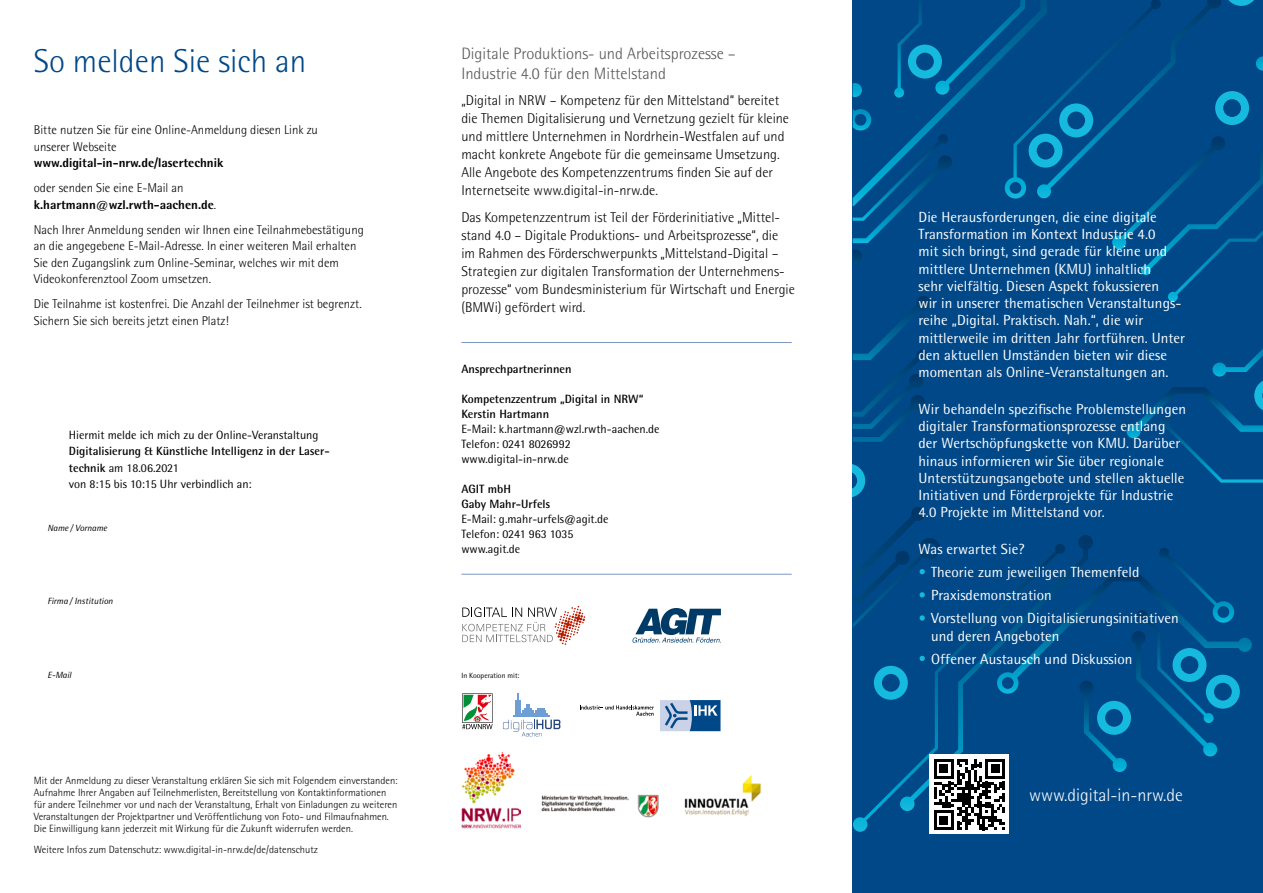
<style>
.page{position:relative;width:1263px;height:893px;background:#fff}
.page>*{position:absolute;margin:0;border:0;box-sizing:border-box;transform-origin:0 0}
.blau_fett{font:300 33px "Rotis Semi Sans";color:#004888}
.t1{font:300 18px "Rotis Semi Sans";color:#fff}
.t2{font:300 16.5px/19.5px "Rotis Semi Sans";color:#565655}
.blau_fett-2{font:14.7px/17.2px "Rotis Semi Sans";letter-spacing:.005em;color:#fff}
.t3{font:300 14.25px/18px "Rotis Semi Sans";color:#000}
.t4{font:300 12.75px/16.5px "Rotis Semi Sans";color:#000}
.t5{font:800 12.75px/16.5px "Rotis Semi Sans";color:#000}
.fließtext{font:12px/16.5px "Rotis Semi Sans";color:#000}
.fließtext-2{font:700 12px/15px "Rotis Semi Sans";color:#000}
.t6{font:300 10.5px/12px "Rotis Semi Sans";color:#000}
.fließtext-3{font:italic 9px "Rotis Semi Sans";color:#000}
.fließtext-4{font:7.5px "Rotis Semi Sans";color:#000}
.s1{font-weight:300}
.s2{font-weight:700}
.s3{font-weight:400}
</style>
<div class="page">
<div style="left:853px;top:0;width:410px;height:893px;background:#004888"></div>
<svg style="left:853px;top:0;width:410px;height:834px"></svg>
<svg style="left:660px;top:700px;width:60px;height:31px;background:#6990b9"></svg>
<svg style="left:580px;top:705px;width:74px;height:11px"></svg>
<hr style="left:461px;top:342px;width:331px;height:1px;background:#7d97c2">
<hr style="left:461px;top:574px;width:331px;height:1px;background:#7d97c2">
<svg style="left:462px;top:606px;width:123px;height:39px"></svg>
<svg style="left:462px;top:693px;width:31px;height:36px"></svg>
<svg style="left:503px;top:693px;width:57px;height:43px"></svg>
<svg style="left:632px;top:608px;width:89px;height:35px"></svg>
<img style="left:462px;top:751px;width:59px;height:77px">
<img style="left:541px;top:794px;width:118px;height:24px">
<img style="left:684px;top:774px;width:78px;height:42px">
<p class="blau_fett" style="left:34px;top:42px;width:274px">So melden Sie sich an</p>
<p class="t4" style="left:34px;top:122px;width:286px">Bitte nutzen Sie für eine Online-Anmeldung diesen Link zu unserer Webseite</p>
<p class="t5" style="left:34px;top:154px;width:191px">www.digital-in-nrw.de/lasertechnik</p>
<p class="t5" style="left:34px;top:179px;width:184px"><span class="s1">oder senden Sie eine E-Mail an </span>k.hartmann@wzl.rwth-aachen.de<span class="s1">.</span></p>
<p class="t4" style="left:34px;top:221px;width:332px">Nach Ihrer Anmeldung senden wir Ihnen eine Teilnahmebestätigung an die angegebene E-Mail-Adresse. In einer weiteren Mail erhalten Sie den Zugangslink zum Online-Seminar, welches wir mit dem Videokonferenztool Zoom umsetzen.</p>
<p class="t4" style="left:34px;top:296px;width:329px">Die Teilnahme ist kostenfrei. Die Anzahl der Teilnehmer ist begrenzt.<br>Sichern Sie sich bereits jetzt einen Platz!</p>
<p class="fließtext" style="left:69px;top:426px;width:262px">Hiermit melde ich mich zu der Online-Veranstaltung <span class="s2">Digitalisierung &amp; Künstliche Intelligenz in der Laser&shy;technik</span> am 18.06.2021<br>von 8:15 bis 10:15 Uhr verbindlich an:</p>
<p class="fließtext-3" style="left:48px;top:522px;width:61px">Name / Vorname</p>
<p class="fließtext-3" style="left:48px;top:596px;width:67px">Firma / Institution</p>
<p class="fließtext-3" style="left:48px;top:669px;width:25px">E-Mail</p>
<p class="t6" style="left:34px;top:775px;width:366px">Mit der Anmeldung zu dieser Veranstaltung erklären Sie sich mit Folgendem einverstanden:<br>Aufnahme Ihrer Angaben auf Teilnehmerlisten, Bereitstellung von Kontaktinformationen für andere Teilnehmer vor und nach der Veranstaltung, Erhalt von Einladungen zu weiteren Veranstaltungen der Projektpartner und Veröffentlichung von Foto- und Filmaufnahmen.<br>Die Einwilligung kann jederzeit mit Wirkung für die Zukunft widerrufen werden.</p>
<p class="t6" style="left:34px;top:843px;width:286px">Weitere Infos zum Datenschutz: www.digital-in-nrw.de/de/datenschutz</p>
<p class="t2" style="left:461px;top:44px;width:276px">Digitale Produktions- und Arbeitsprozesse –<br>Industrie 4.0 für den Mittelstand</p>
<p class="t3" style="left:461px;top:92px;width:329px">„Digital in NRW – Kompetenz für den Mittelstand“ bereitet die Themen Digitalisierung und Vernetzung gezielt für kleine und mittlere Unternehmen in Nordrhein-Westfalen auf und macht konkrete Angebote für die gemeinsame Umsetzung.<br>Alle Angebote des Kompetenzzentrums finden Sie auf der Internetseite www.digital-in-nrw.de.</p>
<p class="t3" style="left:461px;top:208px;width:335px">Das Kompetenzzentrum ist Teil der Förderinitiative „Mittel&shy;stand 4.0 – Digitale Produktions- und Arbeitsprozesse“, die im Rahmen des Förderschwerpunkts „Mittelstand-Digital – Strategien zur digitalen Transformation der Unternehmens&shy;prozesse“ vom Bundesministerium für Wirtschaft und Energie (BMWi) gefördert wird.</p>
<p class="fließtext-2" style="left:461px;top:361px;width:112px">Ansprechpartnerinnen</p>
<p class="fließtext-2" style="left:461px;top:391px;width:200px">Kompetenzzentrum „Digital in NRW“<br>Kerstin Hartmann<br><span class="s3">E-Mail: k.hartmann@wzl.rwth-aachen.de</span></p>
<p class="fließtext" style="left:461px;top:435px;width:111px">Telefon: 0241 8026992</p>
<p class="fließtext" style="left:461px;top:450px;width:109px">www.digital-in-nrw.de</p>
<p class="fließtext-2" style="left:461px;top:481px;width:51px">AGIT mbH</p>
<p class="fließtext-2" style="left:461px;top:496px;width:90px">Gaby Mahr-Urfels</p>
<p class="fließtext" style="left:461px;top:510px;width:149px">E-Mail: g.mahr-urfels@agit.de</p>
<p class="fließtext" style="left:461px;top:525px;width:114px">Telefon: 0241 963 1035</p>
<p class="fließtext" style="left:461px;top:540px;width:60px">www.agit.de</p>
<p class="fließtext-4" style="left:461px;top:671px;width:60px">In Kooperation mit:</p>
<p class="blau_fett-2" style="left:918px;top:208px;width:268px">Die Herausforderungen, die eine digitale Transformation im Kontext Industrie 4.0<br>mit sich bringt, sind gerade für kleine und mittlere Unternehmen (KMU) inhaltlich<br>sehr vielfältig. Diesen Aspekt fokussieren<br>wir in unserer thematischen Veranstaltungs&shy;reihe „Digital. Praktisch. Nah.“, die wir mittlerweile im dritten Jahr fortführen. Unter den aktuellen Umständen bieten wir diese momentan als Online-Veranstaltungen an.</p>
<p class="blau_fett-2" style="left:918px;top:400px;width:269px">Wir behandeln spezifische Problemstellungen digitaler Transformationsprozesse entlang der Wertschöpfungskette von KMU. Darüber hinaus informieren wir Sie über regionale Unterstützungsangebote und stellen aktuelle Initiativen und Förderprojekte für Industrie 4.0 Projekte im Mittelstand vor.</p>
<p class="blau_fett-2" style="left:918px;top:540px;width:107px">Was erwartet Sie?</p>
<p class="blau_fett-2" style="left:918px;top:563px;width:222px">• Theorie zum jeweiligen Themenfeld</p>
<p class="blau_fett-2" style="left:918px;top:586px;width:135px">• Praxisdemonstration</p>
<p class="blau_fett-2" style="left:931px;top:610px;width:249px;text-indent:-13px">• Vorstellung von Digitalisierungsinitiativen und deren Angeboten</p>
<p class="blau_fett-2" style="left:918px;top:650px;width:215px">• Offener Austausch und Diskussion</p>
<p class="t1" style="left:1029px;top:785px;width:155px">www.digital-in-nrw.de</p>
</div>
